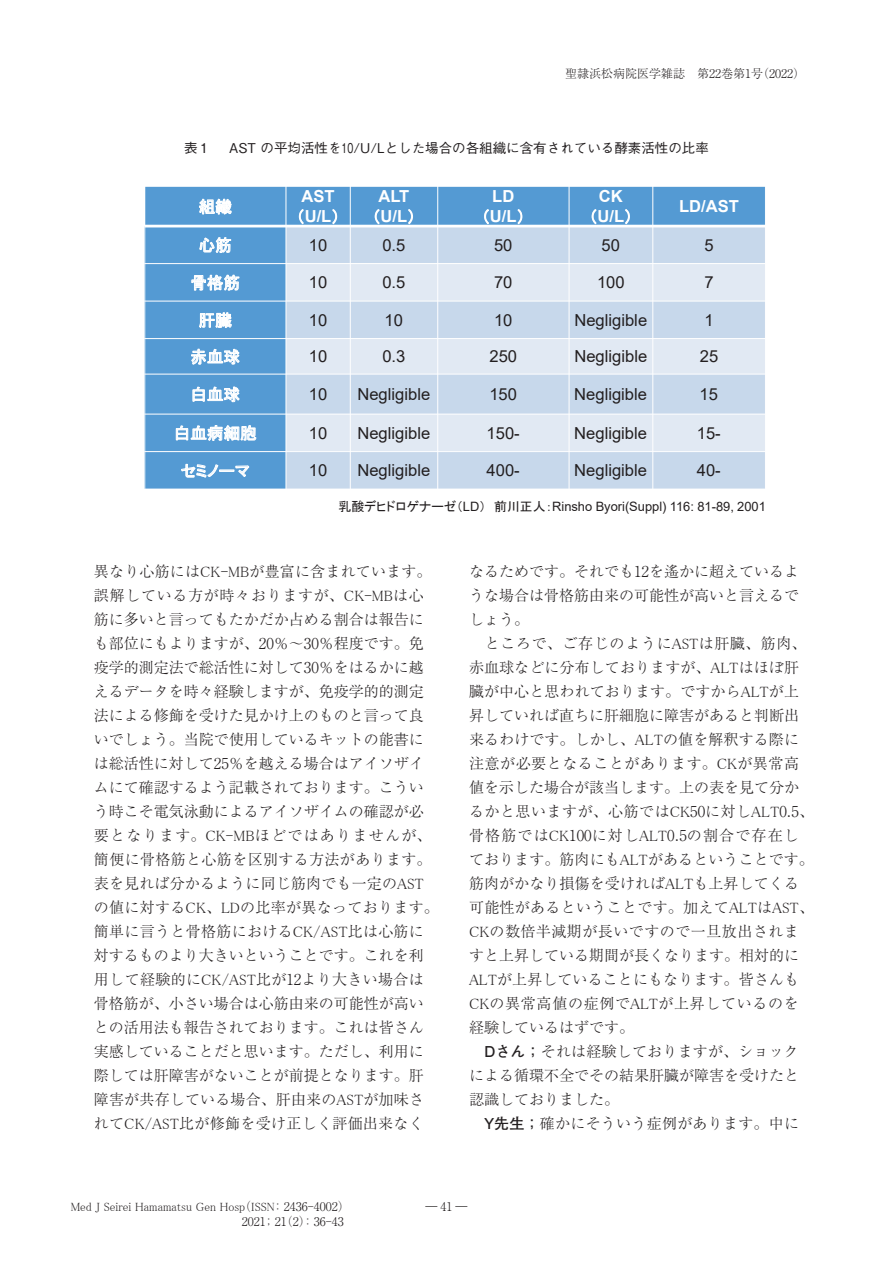
<style>
.page{position:relative;width:893px;height:1263px;background:#fff}
.page>*{position:absolute;margin:0;border:0;box-sizing:border-box;transform-origin:0 0}
.t1{font:18.3px "MS P Gothic";color:#231f20}
.t2{font:16.5px "Arial";color:#231f20}
.t3{font:700 16.5px/20.1px "Arial";color:#fff;text-align:center}
.t4{font:16.5px "MS P Gothic";letter-spacing:.005em;color:#fff}
.RCPC本文{font:300 15px/24px "Ryumin Pr 6";color:#231f20;text-align:justify}
._２行目以降{font:300 15px/24px "Ryumin Pr 6";letter-spacing:.005em;color:#231f20}
.RCPC本文-2{font:300 15px "Ryumin Pr 6";letter-spacing:.02em;color:#231f20}
.キャプション_中ゴ-数字70{font:500 13.5px "Gothic BBB Pr 6";color:#231f20}
.t5{font:12.9px "Arial";color:#231f20}
.t6{font:300 12px "Ryumin Pr 6";color:#231f20}
.t7{font:12px "MS P Mincho";color:#231f20}
.s1{font-family:"Arial"}
.s2{font-family:"MS P Gothic";font-weight:400}
.s3{font-family:"MS P Gothic"}
.s4{font-family:"MS P Mincho";font-weight:400}
.s5{font-family:"Futo Go B101 Pr 6";font-weight:700}
.s6{font-family:"Ryumin Pr 6";font-weight:300}
</style>
<div class="page">
<div style="left:145px;top:186px;width:620px;height:40px;background:#549ad3"></div>
<div style="left:145px;top:226px;width:141px;height:38px;background:#549ad3"></div>
<div style="left:286px;top:226px;width:479px;height:38px;background:#c7d8eb"></div>
<div style="left:145px;top:264px;width:141px;height:37px;background:#549ad3"></div>
<div style="left:286px;top:264px;width:479px;height:37px;background:#e1e9f3"></div>
<div style="left:145px;top:301px;width:141px;height:38px;background:#549ad3"></div>
<div style="left:286px;top:301px;width:479px;height:38px;background:#c7d8eb"></div>
<div style="left:145px;top:339px;width:141px;height:35px;background:#549ad3"></div>
<div style="left:286px;top:339px;width:479px;height:35px;background:#e1e9f3"></div>
<div style="left:145px;top:374px;width:141px;height:40px;background:#549ad3"></div>
<div style="left:286px;top:374px;width:479px;height:40px;background:#c7d8eb"></div>
<div style="left:145px;top:414px;width:141px;height:38px;background:#549ad3"></div>
<div style="left:286px;top:414px;width:479px;height:38px;background:#e1e9f3"></div>
<div style="left:145px;top:452px;width:141px;height:37px;background:#549ad3"></div>
<div style="left:286px;top:452px;width:479px;height:37px;background:#c7d8eb"></div>
<hr style="left:285px;top:186px;width:1px;height:304px;background:#fff">
<hr style="left:350px;top:186px;width:1px;height:304px;background:#fff">
<hr style="left:437px;top:186px;width:1px;height:304px;background:#fff">
<hr style="left:569px;top:186px;width:1px;height:304px;background:#fff">
<hr style="left:652px;top:186px;width:1px;height:304px;background:#fff">
<hr style="left:144px;top:225px;width:622px;height:2px;background:#fff">
<hr style="left:144px;top:263px;width:622px;height:1px;background:#fff">
<hr style="left:144px;top:301px;width:622px;height:1px;background:#fff">
<hr style="left:144px;top:338px;width:622px;height:1px;background:#fff">
<hr style="left:144px;top:374px;width:622px;height:1px;background:#fff">
<hr style="left:144px;top:414px;width:622px;height:1px;background:#fff">
<hr style="left:144px;top:451px;width:622px;height:1px;background:#fff">
<hr style="left:144px;top:186px;width:622px;height:1px;background:#fff">
<svg style="left:199px;top:199px;width:33px;height:15px"></svg>
<svg style="left:299px;top:209px;width:5px;height:15px"></svg>
<svg style="left:332px;top:209px;width:5px;height:15px"></svg>
<svg style="left:375px;top:209px;width:5px;height:15px"></svg>
<svg style="left:408px;top:209px;width:5px;height:15px"></svg>
<svg style="left:484px;top:209px;width:5px;height:15px"></svg>
<svg style="left:517px;top:209px;width:5px;height:15px"></svg>
<svg style="left:592px;top:209px;width:5px;height:15px"></svg>
<svg style="left:625px;top:209px;width:5px;height:15px"></svg>
<svg style="left:192px;top:237px;width:47px;height:91px"></svg>
<svg style="left:191px;top:349px;width:49px;height:16px"></svg>
<svg style="left:193px;top:387px;width:47px;height:15px"></svg>
<svg style="left:176px;top:425px;width:80px;height:53px"></svg>
<p class="t6" style="left:565px;top:64px;width:242px">聖隷浜松病院医学雑誌　第22巻第1号（2022）</p>
<p class="キャプション_中ゴ-数字70" style="left:184px;top:137px;width:526px">表１　 AST の平均活性を10/U/Lとした場合の各組織に含有されている酵素活性の比率</p>
<p class="t1" style="left:112px;top:146px;width:672px">表１ <span class="s1">AST</span> の平均活性を<span class="s1">10/U/L</span>とした場合の各組織に含有されている酵素活性の比率</p>
<p class="t4" style="left:199px;top:198px;width:35px">組織</p>
<p class="t3" style="left:296px;top:187px;width:45px">AST<span class="s2">（</span>U/L<span class="s2">）</span></p>
<p class="t3" style="left:372px;top:187px;width:45px">ALT<span class="s2">（</span>U/L<span class="s2">）</span></p>
<p class="t3" style="left:482px;top:187px;width:45px">LD<span class="s2">（</span>U/L<span class="s2">）</span></p>
<p class="t3" style="left:589px;top:187px;width:45px">CK<span class="s2">（</span>U/L<span class="s2">）</span></p>
<p class="t3" style="left:679px;top:197px;width:61px">LD/AST</p>
<p class="t4" style="left:199px;top:237px;width:35px">心筋</p>
<p class="t2" style="left:309px;top:234px;width:20px">10</p>
<p class="t2" style="left:382px;top:234px;width:25px">0.5</p>
<p class="t2" style="left:494px;top:234px;width:20px">50</p>
<p class="t2" style="left:602px;top:234px;width:20px">50</p>
<p class="t2" style="left:704px;top:234px;width:11px">5</p>
<p class="t4" style="left:190px;top:274px;width:51px">骨格筋</p>
<p class="t2" style="left:309px;top:271px;width:20px">10</p>
<p class="t2" style="left:382px;top:271px;width:25px">0.5</p>
<p class="t2" style="left:494px;top:271px;width:20px">70</p>
<p class="t2" style="left:597px;top:271px;width:29px">100</p>
<p class="t2" style="left:704px;top:271px;width:11px">7</p>
<p class="t4" style="left:199px;top:312px;width:35px">肝臓</p>
<p class="t2" style="left:309px;top:309px;width:20px">10</p>
<p class="t2" style="left:385px;top:309px;width:20px">10</p>
<p class="t2" style="left:494px;top:309px;width:20px">10</p>
<p class="t2" style="left:574px;top:309px;width:74px">Negligible</p>
<p class="t2" style="left:704px;top:309px;width:11px">1</p>
<p class="t4" style="left:190px;top:348px;width:51px">赤血球</p>
<p class="t2" style="left:309px;top:345px;width:20px">10</p>
<p class="t2" style="left:382px;top:345px;width:25px">0.3</p>
<p class="t2" style="left:489px;top:345px;width:29px">250</p>
<p class="t2" style="left:574px;top:345px;width:74px">Negligible</p>
<p class="t2" style="left:700px;top:345px;width:20px">25</p>
<p class="t4" style="left:190px;top:386px;width:51px">白血球</p>
<p class="t2" style="left:309px;top:383px;width:20px">10</p>
<p class="t2" style="left:357px;top:383px;width:74px">Negligible</p>
<p class="t2" style="left:489px;top:383px;width:29px">150</p>
<p class="t2" style="left:574px;top:383px;width:74px">Negligible</p>
<p class="t2" style="left:700px;top:383px;width:20px">15</p>
<p class="t4" style="left:174px;top:425px;width:85px">白血病細胞</p>
<p class="t2" style="left:309px;top:422px;width:20px">10</p>
<p class="t2" style="left:357px;top:422px;width:74px">Negligible</p>
<p class="t2" style="left:487px;top:422px;width:35px">150-</p>
<p class="t2" style="left:574px;top:422px;width:74px">Negligible</p>
<p class="t2" style="left:697px;top:422px;width:25px">15-</p>
<p class="t4" style="left:181px;top:462px;width:70px">セミノーマ</p>
<p class="t2" style="left:309px;top:459px;width:20px">10</p>
<p class="t2" style="left:357px;top:459px;width:74px">Negligible</p>
<p class="t2" style="left:487px;top:459px;width:35px">400-</p>
<p class="t2" style="left:574px;top:459px;width:74px">Negligible</p>
<p class="t2" style="left:697px;top:459px;width:25px">40-</p>
<p class="t5" style="left:338px;top:498px;width:429px"><span class="s3">乳酸デヒドロゲナーゼ（</span>LD<span class="s3">） 前川正人：</span>Rinsho Byori(Suppl) 116: 81-89, 2001</p>
<p class="RCPC本文" style="left:94px;top:559px;width:346px;text-align:left">異なり心筋には<span class="s4">CK-MB</span>が豊富に含まれています。誤解している方が時々おりますが、<span class="s4">CK-MB</span>は心筋に多いと言ってもたかだか占める割合は報告にも部位にもよりますが、20％～30％程度です。免疫学的測定法で総活性に対して30％をはるかに越えるデータを時々経験しますが、免疫学的的測定法による修飾を受けた見かけ上のものと言って良いでしょう。当院で使用しているキットの能書には総活性に対して25％を越える場合はアイソザイムにて確認するよう記載されております。こういう時こそ電気泳動によるアイソザイムの確認が必要となります。<span class="s4">CK-MB</span>ほどではありませんが、簡便に骨格筋と心筋を区別する方法があります。表を見れば分かるように同じ筋肉でも一定の<span class="s4">AST</span>の値に対する<span class="s4">CK</span>、<span class="s4">LD</span>の比率が異なっております。簡単に言うと骨格筋における<span class="s4">CK/AST</span>比は心筋に対するものより大きいということです。これを利用して経験的に<span class="s4">CK/AST</span>比が12より大きい場合は骨格筋が、小さい場合は心筋由来の可能性が高いとの活用法も報告されております。これは皆さん実感していることだと思います。ただし、利用に際しては肝障害がないことが前提となります。肝障害が共存している場合、肝由来の<span class="s4">AST</span>が加味されて<span class="s4">CK/AST</span>比が修飾を受け正しく評価出来なく</p>
<p class="RCPC本文" style="left:469px;top:559px;width:332px">なるためです。それでも12を遙かに超えているような場合は骨格筋由来の可能性が高いと言えるでしょう。</p>
<p class="_２行目以降" style="left:469px;top:631px;width:347px">　ところで、ご存じのように<span class="s4">AST</span>は肝臓、筋肉、赤血球などに分布しておりますが、<span class="s4">ALT</span>はほぼ肝臓が中心と思われております。ですから<span class="s4">ALT</span>が上昇していれば直ちに肝細胞に障害があると判断出来るわけです。しかし、<span class="s4">ALT</span>の値を解釈する際に注意が必要となることがあります。<span class="s4">CK</span>が異常高値を示した場合が該当します。上の表を見て分かるかと思いますが、心筋では<span class="s4">CK</span>50に対し<span class="s4">ALT</span>0<span class="s4">.</span>5、骨格筋では<span class="s4">CK</span>100に対し<span class="s4">ALT</span>0<span class="s4">.</span>5の割合で存在しております。筋肉にも<span class="s4">ALT</span>があるということです。筋肉がかなり損傷を受ければ<span class="s4">ALT</span>も上昇してくる可能性があるということです。加えて<span class="s4">ALT</span>は<span class="s4">AST</span>、<br><span class="s4">CK</span>の数倍半減期が長いですので一旦放出されますと上昇している期間が長くなります。相対的に<br><span class="s4">ALT</span>が上昇していることにもなります。皆さんも<br><span class="s4">CK</span>の異常高値の症例で<span class="s4">ALT</span>が上昇しているのを経験しているはずです。</p>
<p class="RCPC本文" style="left:469px;top:1039px;width:332px"><span class="s5">　Dさん；</span>それは経験しておりますが、ショックによる循環不全でその結果肝臓が障害を受けたと認識しておりました。</p>
<p class="RCPC本文-2" style="left:469px;top:1112px;width:332px"><span class="s5">　Y先生；</span>確かにそういう症例があります。中に</p>
<p class="t7" style="left:71px;top:1200px;width:281px">Med J Seirei Hamamatsu Gen Hosp<span class="s6">（</span>ISSN<span class="s6">：2436</span>-<span class="s6">4002）</span></p>
<p class="t6" style="left:242px;top:1212px;width:103px">2021；21（2）：36<span class="s4">-</span>43</p>
<p class="t6" style="left:425px;top:1197px;width:43px">―41―</p>
</div>
